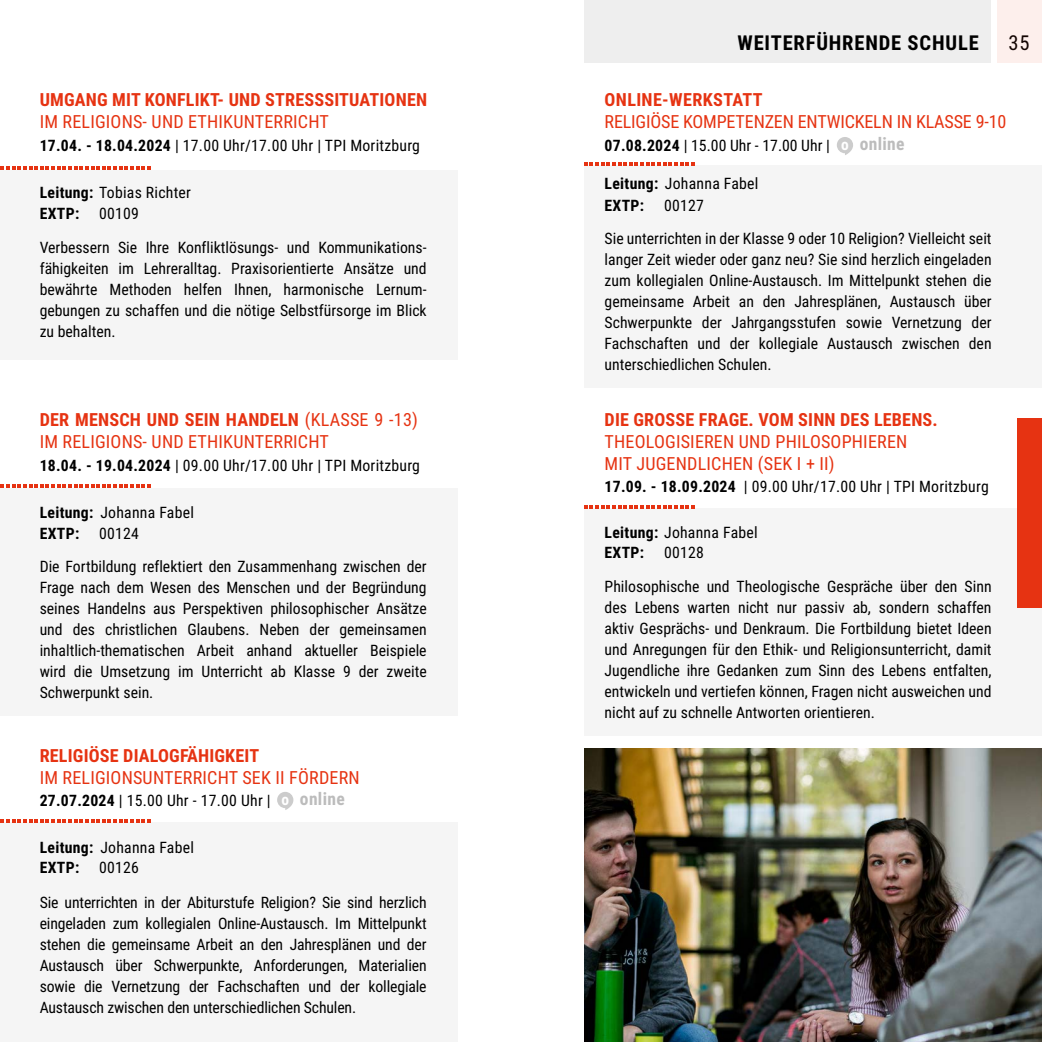
<style>
.page{position:relative;width:1042px;height:1042px;background:#fff}
.page>*{position:absolute;margin:0;border:0;box-sizing:border-box;transform-origin:0 0}
.t1{font:700 20.47px "Roboto Condensed";letter-spacing:.04em;color:#000}
.t2{font:20.47px "Roboto Condensed";color:#000}
.t3{font:18.03px/21.7px "Roboto Condensed";letter-spacing:.01em;color:#e63312}
.t4{font:700 18.03px "Roboto Condensed";letter-spacing:.01em;color:#e63312}
.t5{font:18.03px "Roboto Condensed";letter-spacing:-.01em;color:#e63312}
.t6{font:700 17.5px "Roboto Condensed";letter-spacing:.02em;color:#bcbcbc}
.t7{font:15.75px/21px "Roboto Condensed";color:#000;text-align:justify}
.t8{font:700 15.75px "Roboto Condensed";letter-spacing:.02em;color:#000}
.s1{font-weight:700}
.s2{font-size:15.4px;color:#fff}
.s3{font-weight:700;font-size:15.4px;color:#fff}
.s4{font-weight:700;font-size:17.5px;color:#bcbcbc}
</style>
<div class="page">
<div style="left:584px;top:508px;width:458px;height:228px;background:#f5f5f5"></div>
<svg style="left:584px;top:505px;width:110px;height:3px"></svg>
<div style="left:0;top:170px;width:458px;height:189px;background:#f5f5f5"></div>
<svg style="left:1px;top:167px;width:150px;height:3px"></svg>
<div style="left:0;top:488px;width:458px;height:227px;background:#f5f5f5"></div>
<svg style="left:1px;top:485px;width:150px;height:3px"></svg>
<div style="left:0;top:822px;width:458px;height:220px;background:#f5f5f5"></div>
<svg style="left:1px;top:819px;width:150px;height:3px"></svg>
<svg style="left:277px;top:792px;width:16px;height:18px"></svg>
<div style="left:584px;top:166px;width:458px;height:222px;background:#f5f5f5"></div>
<svg style="left:584px;top:163px;width:110px;height:3px"></svg>
<svg style="left:837px;top:137px;width:16px;height:18px"></svg>
<div style="left:1017px;top:418px;width:25px;height:190px;background:#e63312"></div>
<div style="left:584px;top:0;width:406px;height:63px;background:#eee"></div>
<div style="left:997px;top:0;width:45px;height:63px;background:#fdefec"></div>
<img style="left:584px;top:748px;width:458px;height:294px">
<p class="t4" style="left:40px;top:87px;width:389px">UMGANG MIT KONFLIKT- UND STRESSSITUATIONEN</p>
<p class="t3" style="left:40px;top:110px;width:291px">IM RELIGIONS- UND ETHIKUNTERRICHT</p>
<p class="t7" style="left:40px;top:134px;width:382px"><span class="s1">17.04. - 18.04.2024</span> | 17.00 Uhr/17.00 Uhr | TPI Moritzburg</p>
<p class="t7" style="left:40px;top:181px;width:153px"><span class="s1">Leitung:</span> Tobias Richter</p>
<p class="t8" style="left:40px;top:203px;width:41px">EXTP:</p>
<p class="t7" style="left:99px;top:203px;width:41px">00109</p>
<p class="t7" style="left:40px;top:236px;width:388px">Verbessern Sie Ihre Konfliktlösungs- und Kommunikations&shy;fähigkeiten im Lehreralltag. Praxisorientierte Ansätze und bewährte Methoden helfen Ihnen, harmonische Lernum&shy;gebungen zu schaffen und die nötige Selbstfürsorge im Blick zu behalten.</p>
<p class="t3" style="left:40px;top:408px;width:380px"><span class="s1">DER MENSCH UND SEIN HANDELN</span> (KLASSE 9 -13)<br>IM RELIGIONS- UND ETHIKUNTERRICHT</p>
<p class="t7" style="left:40px;top:454px;width:382px"><span class="s1">18.04. - 19.04.2024</span> | 09.00 Uhr/17.00 Uhr | TPI Moritzburg</p>
<p class="t7" style="left:40px;top:501px;width:156px"><span class="s1">Leitung:</span> Johanna Fabel</p>
<p class="t8" style="left:40px;top:522px;width:41px">EXTP:</p>
<p class="t7" style="left:99px;top:522px;width:41px">00124</p>
<p class="t7" style="left:40px;top:555px;width:388px">Die Fortbildung reflektiert den Zusammenhang zwischen der Frage nach dem Wesen des Menschen und der Begründung seines Handelns aus Perspektiven philosophischer Ansätze und des christlichen Glaubens. Neben der gemeinsamen inhaltlich-thematischen Arbeit anhand aktueller Beispiele wird die Umsetzung im Unterricht ab Klasse 9 der zweite Schwerpunkt sein.</p>
<p class="t4" style="left:40px;top:743px;width:221px">RELIGIÖSE DIALOGFÄHIGKEIT</p>
<p class="t3" style="left:40px;top:765px;width:321px">IM RELIGIONSUNTERRICHT SEK II FÖRDERN</p>
<p class="t6" style="left:281px;top:786px;width:65px"><span class="s2">o</span> online</p>
<p class="t7" style="left:40px;top:789px;width:233px"><span class="s1">27.07.2024</span> | 15.00 Uhr - 17.00 Uhr |</p>
<p class="t7" style="left:40px;top:836px;width:156px"><span class="s1">Leitung:</span> Johanna Fabel</p>
<p class="t8" style="left:40px;top:856px;width:41px">EXTP:</p>
<p class="t7" style="left:99px;top:856px;width:41px">00126</p>
<p class="t7" style="left:40px;top:891px;width:388px">Sie unterrichten in der Abiturstufe Religion? Sie sind herzlich eingeladen zum kollegialen Online-Austausch. Im Mittelpunkt stehen die gemeinsame Arbeit an den Jahresplänen und der Austausch über Schwerpunkte, Anforderungen, Materialien sowie die Vernetzung der Fachschaften und der kollegiale Austausch zwischen den unterschiedlichen Schulen.</p>
<p class="t1" style="left:737px;top:28px;width:243px">WEITERFÜHRENDE SCHULE</p>
<p class="t2" style="left:1008px;top:28px;width:23px">35</p>
<p class="t4" style="left:604px;top:87px;width:160px">ONLINE-WERKSTATT</p>
<p class="t5" style="left:604px;top:109px;width:403px">RELIGIÖSE KOMPETENZEN ENTWICKELN IN KLASSE 9-10</p>
<p class="t7" style="left:604px;top:134px;width:301px"><span class="s1">07.08.2024</span> | 15.00 Uhr - 17.00 Uhr | <span class="s3">o</span> <span class="s4">online</span></p>
<p class="t7" style="left:604px;top:172px;width:155px"><span class="s1">Leitung:</span> Johanna Fabel</p>
<p class="t8" style="left:604px;top:194px;width:41px">EXTP:</p>
<p class="t7" style="left:664px;top:194px;width:41px">00127</p>
<p class="t7" style="left:604px;top:227px;width:388px">Sie unterrichten in der Klasse 9 oder 10 Religion? Vielleicht seit langer Zeit wieder oder ganz neu? Sie sind herzlich eingeladen zum kollegialen Online-Austausch. Im Mittelpunkt stehen die gemeinsame Arbeit an den Jahresplänen, Austausch über Schwerpunkte der Jahrgangsstufen sowie Vernetzung der Fachschaften und der kollegiale Austausch zwischen den unterschiedlichen Schulen.</p>
<p class="t4" style="left:604px;top:407px;width:335px">DIE GROSSE FRAGE. VOM SINN DES LEBENS.</p>
<p class="t3" style="left:604px;top:430px;width:304px">THEOLOGISIEREN UND PHILOSOPHIEREN<br>MIT JUGENDLICHEN (SEK I + II)</p>
<p class="t7" style="left:604px;top:475px;width:386px"><span class="s1">17.09. - 18.09.2024</span> | 09.00 Uhr/17.00 Uhr | TPI Moritzburg</p>
<p class="t7" style="left:604px;top:521px;width:155px"><span class="s1">Leitung:</span> Johanna Fabel</p>
<p class="t8" style="left:604px;top:542px;width:41px">EXTP:</p>
<p class="t7" style="left:664px;top:542px;width:41px">00128</p>
<p class="t7" style="left:604px;top:575px;width:388px">Philosophische und Theologische Gespräche über den Sinn des Lebens warten nicht nur passiv ab, sondern schaffen aktiv Gesprächs- und Denkraum. Die Fortbildung bietet Ideen und Anregungen für den Ethik- und Religionsunterricht, damit Jugendliche ihre Gedanken zum Sinn des Lebens entfalten, entwickeln und vertiefen können, Fragen nicht ausweichen und nicht auf zu schnelle Antworten orientieren.</p>
</div>
